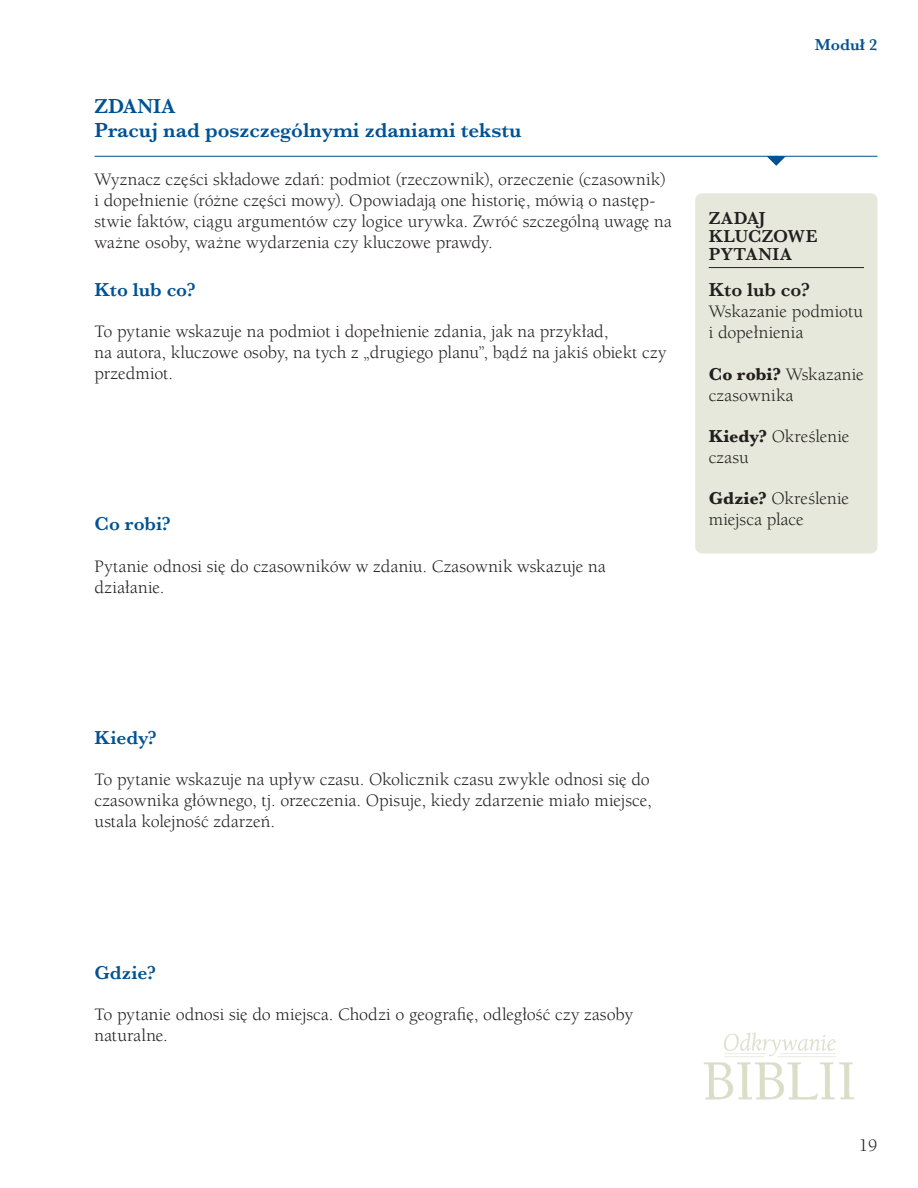
<style>
.page{position:relative;width:918px;height:1188px;background:#fff}
.page>*{position:absolute;margin:0;border:0;box-sizing:border-box;transform-origin:0 0}
.ST_L1_Section_Heads{font:600 21px/24px "Baskerville";color:#005294}
.ST_L3_Subhead_Bold{font:600 19.5px "Baskerville";color:#005294}
.ST_sidebar_copy_Cont{font:600 19.5px "Baskerville";color:#231f20}
.ST_Body_Copy_1st{font:18px/21px "Berkeley Pro";letter-spacing:.005em;color:#231f20}
.ST_sidebar_copy_Cont-2{font:18px/21px "Berkeley Pro";letter-spacing:.01em;color:#231f20}
.ST_Sidebar_Head_Cont{font:600 18px/18px "Baskerville";letter-spacing:.015em;color:#231f20}
.t1{font:18px "Berkeley Std";color:#231f20}
.t2{font:600 16.5px "Baskerville";color:#005294}
.s1{font-family:"Baskerville";font-weight:700}
.s2{font-family:"Berkeley Std"}
</style>
<div class="page">
<img style="left:704px;top:1032px;width:150px;height:68px">
<hr style="left:94px;top:156px;width:784px;height:1px;background:#005294">
<svg style="left:767px;top:156px;width:19px;height:10px"></svg>
<div style="left:695px;top:193px;width:183px;height:360px;background:#e5e8da;border-radius:7px"></div>
<hr style="left:709px;top:267px;width:155px;height:1px;background:#231f20">
<p class="ST_L1_Section_Heads" style="left:94px;top:94px;width:429px">ZDANIA<br>Pracuj nad poszczególnymi zdaniami tekstu</p>
<p class="ST_Body_Copy_1st" style="left:94px;top:169px;width:579px">Wyznacz części składowe zdań: podmiot (rzeczownik), orzeczenie (czasownik) i dopełnienie (różne części mowy). Opowiadają one historię, mówią o następ&shy;stwie faktów, ciągu argumentów czy logice urywka. Zwróć szczególną uwagę na ważne osoby, ważne wydarzenia czy kluczowe prawdy.</p>
<p class="ST_L3_Subhead_Bold" style="left:94px;top:276px;width:103px">Kto lub co?</p>
<p class="ST_Body_Copy_1st" style="left:94px;top:321px;width:574px">To pytanie wskazuje na podmiot i dopełnienie zdania, jak na przykład,<br>na autora, kluczowe osoby, na tych z „drugiego planu”, bądź na jakiś obiekt czy przedmiot.</p>
<p class="ST_L3_Subhead_Bold" style="left:94px;top:510px;width:78px">Co robi?</p>
<p class="ST_Body_Copy_1st" style="left:94px;top:556px;width:513px">Pytanie odnosi się do czasowników w zdaniu. Czasownik wskazuje na działanie.</p>
<p class="t2" style="left:815px;top:33px;width:64px">Moduł 2</p>
<p class="ST_Sidebar_Head_Cont" style="left:709px;top:209px;width:110px">ZADAJ<br>KLUCZOWE<br>PYTANIA</p>
<p class="ST_sidebar_copy_Cont" style="left:709px;top:276px;width:103px">Kto lub co?</p>
<p class="ST_sidebar_copy_Cont-2" style="left:709px;top:301px;width:156px">Wskazanie podmiotu i dopełnienia</p>
<p class="ST_sidebar_copy_Cont-2" style="left:709px;top:364px;width:157px"><span class="s1">Co robi?</span> Wskazanie czasownika</p>
<p class="ST_sidebar_copy_Cont-2" style="left:709px;top:426px;width:142px"><span class="s1">Kiedy?</span> Określenie czasu</p>
<p class="ST_sidebar_copy_Cont-2" style="left:709px;top:488px;width:142px"><span class="s1">Gdzie?</span> Określenie miejsca <span class="s2">place</span></p>
<p class="ST_L3_Subhead_Bold" style="left:94px;top:724px;width:64px">Kiedy?</p>
<p class="ST_Body_Copy_1st" style="left:94px;top:769px;width:559px;text-align:justify">To pytanie wskazuje na upływ czasu. Okolicznik czasu zwykle odnosi się do czasownika głównego, tj. orzeczenia. Opisuje, kiedy zdarzenie miało miejsce, ustala kolejność zdarzeń.</p>
<p class="ST_L3_Subhead_Bold" style="left:94px;top:959px;width:63px">Gdzie?</p>
<p class="ST_Body_Copy_1st" style="left:94px;top:1004px;width:540px">To pytanie odnosi się do miejsca. Chodzi o geografię, odległość czy zasoby naturalne.</p>
<p class="t1" style="left:859px;top:1136px;width:20px">19</p>
</div>
